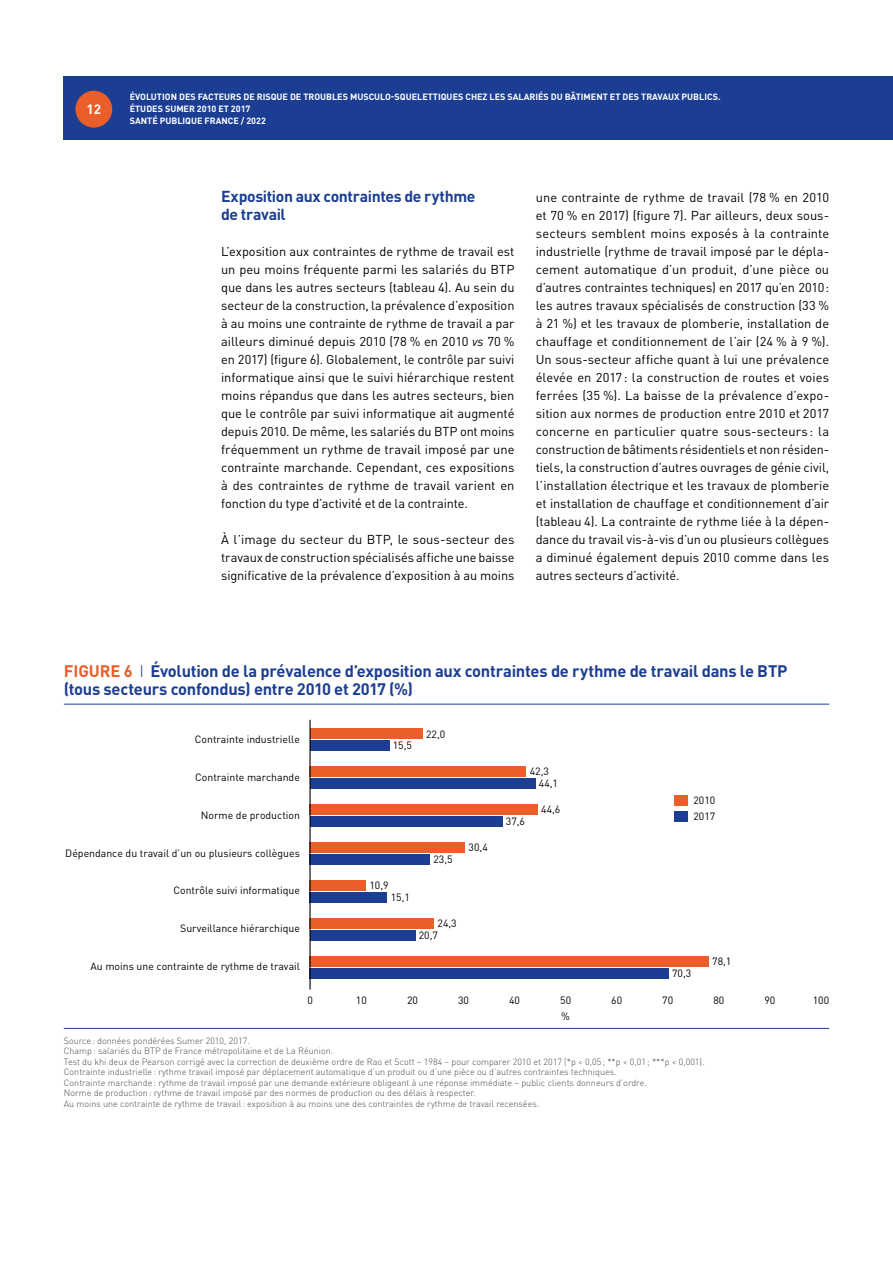
<style>
.page{position:relative;width:893px;height:1263px;background:#fff}
.page>*{position:absolute;margin:0;border:0;box-sizing:border-box;transform-origin:0 0}
.FIG-Titre-Filet{font:700 16.5px/18px "DIN Pro";letter-spacing:-.015em;color:#1b3e92}
.Inter-2-Grille{font:700 15.75px/18px "DIN Pro";letter-spacing:-.025em;color:#1b3e92}
.t1{font:700 13.5px "DIN Pro";color:#fff}
.Textecourant{font:12.75px/18px "DIN Pro";letter-spacing:-.005em;color:#000;text-align:justify}
.t2{font:10.5px/11.6px "DIN Pro";color:#000}
.TAB-Source{font:300 9px "DIN Pro";color:#4a4a49}
.t3{font:700 9px/12px "DIN Pro";color:#fff}
.FIG-Source-Filet{font:300 9px "DIN Pro";color:#4a4a49}
.s1{font-style:italic}
.s2{font-style:inherit}
.s3{color:#eb5e29}
.s4{font-weight:300}
</style>
<div class="page">
<div style="left:64px;top:77px;width:829px;height:63px;background:#1b3e92"></div>
<div style="left:75px;top:91px;width:37px;height:37px;background:#eb5e29;border-radius:50%"></div>
<hr style="left:64px;top:704px;width:765px;height:1px;background:#1b3e92">
<hr style="left:64px;top:1028px;width:765px;height:1px;background:#1b3e92">
<div style="left:310px;top:740px;width:79px;height:11px;background:#1b3e92"></div>
<div style="left:310px;top:728px;width:113px;height:11px;background:#eb5e29"></div>
<div style="left:310px;top:778px;width:225px;height:11px;background:#1b3e92"></div>
<div style="left:310px;top:766px;width:216px;height:11px;background:#eb5e29"></div>
<div style="left:310px;top:816px;width:192px;height:11px;background:#1b3e92"></div>
<div style="left:310px;top:804px;width:228px;height:10px;background:#eb5e29"></div>
<div style="left:310px;top:854px;width:120px;height:11px;background:#1b3e92"></div>
<div style="left:310px;top:842px;width:155px;height:10px;background:#eb5e29"></div>
<div style="left:310px;top:892px;width:77px;height:11px;background:#1b3e92"></div>
<div style="left:310px;top:880px;width:56px;height:10px;background:#eb5e29"></div>
<div style="left:310px;top:930px;width:105px;height:11px;background:#1b3e92"></div>
<div style="left:310px;top:918px;width:124px;height:10px;background:#eb5e29"></div>
<div style="left:310px;top:968px;width:359px;height:10px;background:#1b3e92"></div>
<div style="left:310px;top:956px;width:399px;height:10px;background:#eb5e29"></div>
<hr style="left:309px;top:720px;width:2px;height:269px;background:#000">
<div style="left:675px;top:795px;width:13px;height:10px;background:#eb5e29"></div>
<div style="left:675px;top:811px;width:13px;height:10px;background:#1b3e92"></div>
<p class="t1" style="left:86px;top:98px;width:16px">12</p>
<p class="t3" style="left:130px;top:90px;width:592px">ÉVOLUTION DES FACTEURS DE RISQUE DE TROUBLES MUSCULO-SQUELETTIQUES CHEZ LES SALARIÉS DU BÂTIMENT ET DES TRAVAUX PUBLICS.<br>ÉTUDES SUMER 2010 ET 2017<br>SANTÉ PUBLIQUE FRANCE / 2022</p>
<p class="Inter-2-Grille" style="left:221px;top:186px;width:256px">Exposition aux contraintes de rythme de travail</p>
<p class="Textecourant" style="left:221px;top:242px;width:295px">L’exposition aux contraintes de rythme de travail est un peu moins fréquente parmi les salariés du BTP que dans les autres secteurs (tableau 4). Au sein du secteur de la construction, la prévalence d’exposition à au moins une contrainte de rythme de travail a par ailleurs diminué depuis 2010 (78 % en 2010 <span class="s1">vs</span> 70 % en 2017) (figure 6). Globalement, le contrôle par suivi informatique ainsi que le suivi hiérarchique restent moins répandus que dans les autres secteurs, bien que le contrôle par suivi informatique ait augmenté depuis 2010. De même, les salariés du BTP ont moins fréquemment un rythme de travail imposé par une contrainte marchande. Cependant, ces expositions à des contraintes de rythme de travail varient en fonction du type d’activité et de la contrainte.</p>
<p class="Textecourant" style="left:221px;top:530px;width:295px">À l’image du secteur du BTP, le sous-secteur des travaux de construction spécialisés affiche une baisse significative de la prévalence d’exposition à au moins</p>
<p class="Textecourant" style="left:536px;top:188px;width:295px">une contrainte de rythme de travail (78 % en 2010 et 70 % en 2017) (figure 7)<span class="s2">.</span> Par ailleurs, deux sous&shy;secteurs semblent moins exposés à la contrainte industrielle (rythme de travail imposé par le dépla&shy;cement automatique d’un produit, d’une pièce ou d’autres contraintes techniques) en 2017 qu’en 2010: les autres travaux spécialisés de construction (33 % à 21 %) et les travaux de plomberie, installation de chauffage et conditionnement de l’air (24 % à 9 %).<br>Un sous-secteur affiche quant à lui une prévalence élevée en 2017: la construction de routes et voies ferrées (35 %). La baisse de la prévalence d’expo&shy;sition aux normes de production entre 2010 et 2017 concerne en particulier quatre sous-secteurs: la construction de bâtiments résidentiels et non résiden&shy;tiels, la construction d’autres ouvrages de génie civil, l’installation électrique et les travaux de plomberie et installation de chauffage et conditionnement d’air (tableau 4). La contrainte de rythme liée à la dépen&shy;dance du travail vis-à-vis d’un ou plusieurs collègues a diminué également depuis 2010 comme dans les autres secteurs d’activité.</p>
<p class="FIG-Titre-Filet" style="left:64px;top:660px;width:725px"><span class="s3">FIGURE 6</span> <span class="s4">I</span> Évolution de la prévalence d’exposition aux contraintes de rythme de travail dans le BTP (tous secteurs confondus) entre 2010 et 2017 (%)</p>
<p class="t2" style="left:195px;top:732px;width:107px">Contrainte industrielle</p>
<p class="t2" style="left:195px;top:770px;width:106px">Contrainte marchande</p>
<p class="t2" style="left:201px;top:808px;width:101px">Norme de production</p>
<p class="t2" style="left:65px;top:846px;width:236px">Dépendance du travail d’un ou plusieurs collègues</p>
<p class="t2" style="left:173px;top:884px;width:128px">Contrôle suivi informatique</p>
<p class="t2" style="left:180px;top:922px;width:121px">Surveillance hiérarchique</p>
<p class="t2" style="left:90px;top:959px;width:211px">Au moins une contrainte de rythme de travail</p>
<p class="t2" style="left:393px;top:738px;width:21px">15,5</p>
<p class="t2" style="left:426px;top:727px;width:21px">22,0</p>
<p class="t2" style="left:369px;top:879px;width:21px">10,9</p>
<p class="t2" style="left:391px;top:890px;width:21px">15,1</p>
<p class="t2" style="left:433px;top:852px;width:21px">23,5</p>
<p class="t2" style="left:419px;top:917px;width:39px;text-indent:19px">24,3<br>20,7</p>
<p class="t2" style="left:469px;top:841px;width:21px">30,4</p>
<p class="t2" style="left:539px;top:765px;width:21px;text-indent:-9px">42,3<br>44,1</p>
<p class="t2" style="left:541px;top:803px;width:21px">44,6</p>
<p class="t2" style="left:506px;top:814px;width:21px">37,6</p>
<p class="t2" style="left:693px;top:791px;width:23px;line-height:15.9px">2010<br>2017</p>
<p class="t2" style="left:672px;top:966px;width:21px">70,3</p>
<p class="t2" style="left:712px;top:955px;width:21px">78,1</p>
<p class="t2" style="left:308px;top:993px;width:7px">0</p>
<p class="t2" style="left:356px;top:993px;width:12px">10</p>
<p class="t2" style="left:407px;top:993px;width:12px">20</p>
<p class="t2" style="left:458px;top:993px;width:12px">30</p>
<p class="t2" style="left:509px;top:993px;width:12px">40</p>
<p class="t2" style="left:560px;top:993px;width:12px">50</p>
<p class="t2" style="left:611px;top:993px;width:12px">60</p>
<p class="t2" style="left:662px;top:993px;width:12px">70</p>
<p class="t2" style="left:713px;top:993px;width:12px">80</p>
<p class="t2" style="left:764px;top:993px;width:12px">90</p>
<p class="t2" style="left:813px;top:993px;width:18px">100</p>
<p class="t2" style="left:561px;top:1009px;width:10px">%</p>
<p class="FIG-Source-Filet" style="left:64px;top:1034px;width:187px">Source: données pondérées Sumer 2010, 2017.</p>
<p class="TAB-Source" style="left:64px;top:1045px;width:271px">Champ: salariés du BTP de France métropolitaine et de La Réunion.</p>
<p class="TAB-Source" style="left:64px;top:1055px;width:642px">Test du khi deux de Pearson corrigé avec la correction de deuxième ordre de Rao et Scott – 1984 – pour comparer 2010 et 2017 (*p &lt; 0,05; **p &lt; 0,01; ***p &lt; 0,001).</p>
<p class="TAB-Source" style="left:64px;top:1066px;width:554px">Contrainte industrielle: rythme travail imposé par déplacement automatique d’un produit ou d’une pièce ou d’autres contraintes techniques.</p>
<p class="TAB-Source" style="left:64px;top:1076px;width:584px">Contrainte marchande: rythme de travail imposé par une demande extérieure obligeant à une réponse immédiate – public clients donneurs d’ordre.</p>
<p class="TAB-Source" style="left:64px;top:1087px;width:413px">Norme de production: rythme de travail imposé par des normes de production ou des délais à respecter.</p>
<p class="TAB-Source" style="left:64px;top:1097px;width:477px">Au moins une contrainte de rythme de travail: exposition à au moins une des contraintes de rythme de travail recensées.</p>
</div>
